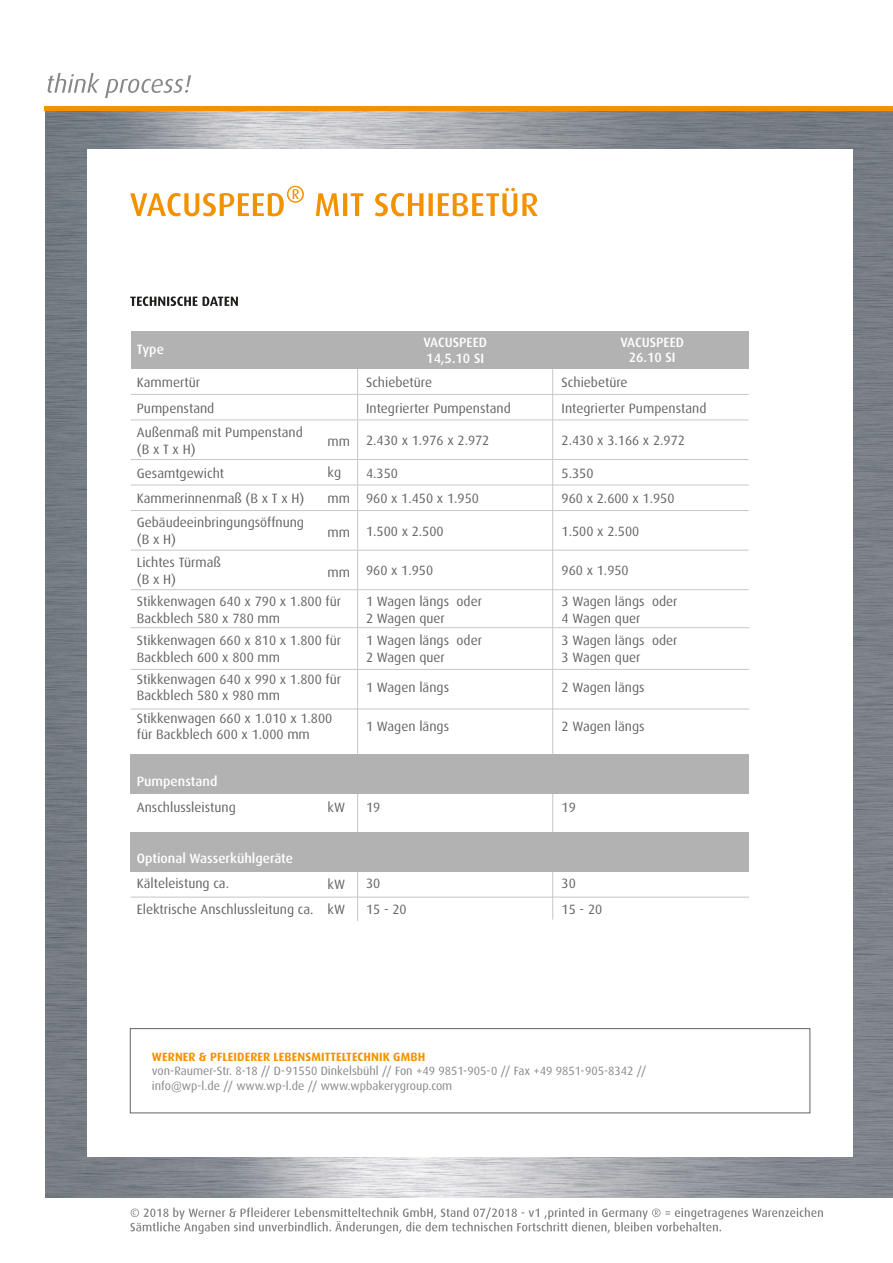
<style>
.page{position:relative;width:893px;height:1263px;background:#fff}
.page>*{position:absolute;margin:0;border:0;box-sizing:border-box;transform-origin:0 0}
.t1{font:13.5px/16.2px "Dax Pro";color:#646463}
.t2{font:500 13.5px/15px "Dax Pro";color:#fff;text-align:center}
.t3{font:12px/14.4px "Dax Pro";color:#878787}
.s1{font-weight:700;color:#f39200}
</style>
<div class="page">
<img style="left:45px;top:111px;width:848px;height:1087px">
<svg style="left:48px;top:73px;width:143px;height:25px"></svg>
<div style="left:87px;top:149px;width:766px;height:1008px;background:#fff"></div>
<div style="left:45px;top:106px;width:848px;height:5px;background:#f39200"></div>
<div style="left:130px;top:1028px;width:680px;height:85px;border:1px solid #646463"></div>
<svg style="left:130px;top:1207px;width:693px;height:27px"></svg>
<svg style="left:130px;top:186px;width:408px;height:30px"></svg>
<hr style="left:552px;top:361px;width:1px;height:558px;background:#c7c7c6">
<div style="left:130px;top:754px;width:619px;height:39px;background:#b2b2b2"></div>
<div style="left:131px;top:330px;width:617px;height:39px;background:#b2b2b2"></div>
<div style="left:130px;top:832px;width:619px;height:39px;background:#b2b2b2"></div>
<hr style="left:131px;top:394px;width:227px;height:1px;background:#c7c7c6">
<hr style="left:358px;top:394px;width:195px;height:1px;background:#c7c7c6">
<svg style="left:357px;top:369px;width:1px;height:51px"></svg>
<hr style="left:553px;top:394px;width:196px;height:1px;background:#c7c7c6">
<hr style="left:131px;top:420px;width:227px;height:1px;background:#c7c7c6">
<hr style="left:358px;top:420px;width:195px;height:1px;background:#c7c7c6">
<hr style="left:357px;top:420px;width:1px;height:39px;background:#c7c7c6">
<hr style="left:553px;top:420px;width:196px;height:1px;background:#c7c7c6">
<hr style="left:131px;top:459px;width:227px;height:1px;background:#c7c7c6">
<hr style="left:358px;top:459px;width:195px;height:1px;background:#c7c7c6">
<hr style="left:553px;top:459px;width:196px;height:1px;background:#c7c7c6">
<hr style="left:131px;top:485px;width:227px;height:1px;background:#c7c7c6">
<hr style="left:358px;top:485px;width:195px;height:1px;background:#c7c7c6">
<svg style="left:357px;top:460px;width:1px;height:50px"></svg>
<hr style="left:553px;top:485px;width:196px;height:1px;background:#c7c7c6">
<hr style="left:131px;top:510px;width:227px;height:1px;background:#c7c7c6">
<hr style="left:358px;top:510px;width:195px;height:1px;background:#c7c7c6">
<hr style="left:357px;top:511px;width:1px;height:39px;background:#c7c7c6">
<hr style="left:553px;top:510px;width:196px;height:1px;background:#c7c7c6">
<hr style="left:131px;top:550px;width:227px;height:1px;background:#c7c7c6">
<hr style="left:358px;top:550px;width:195px;height:1px;background:#c7c7c6">
<hr style="left:357px;top:550px;width:1px;height:39px;background:#c7c7c6">
<hr style="left:553px;top:550px;width:196px;height:1px;background:#c7c7c6">
<hr style="left:131px;top:589px;width:227px;height:1px;background:#c7c7c6">
<hr style="left:358px;top:589px;width:195px;height:1px;background:#c7c7c6">
<hr style="left:357px;top:590px;width:1px;height:39px;background:#c7c7c6">
<hr style="left:553px;top:589px;width:196px;height:1px;background:#c7c7c6">
<hr style="left:357px;top:629px;width:1px;height:38px;background:#c7c7c6">
<hr style="left:357px;top:667px;width:1px;height:39px;background:#c7c7c6">
<hr style="left:357px;top:706px;width:1px;height:39px;background:#c7c7c6">
<svg style="left:357px;top:745px;width:1px;height:176px"></svg>
<div style="left:255px;top:754px;width:494px;height:39px;background:#b2b2b2"></div>
<div style="left:309px;top:832px;width:440px;height:39px;background:#b2b2b2"></div>
<hr style="left:131px;top:627px;width:618px;height:1px;background:#c7c7c6">
<hr style="left:131px;top:669px;width:618px;height:1px;background:#c7c7c6">
<hr style="left:131px;top:709px;width:618px;height:1px;background:#c7c7c6">
<hr style="left:131px;top:897px;width:618px;height:1px;background:#c7c7c6">
<svg style="left:130px;top:296px;width:108px;height:10px"></svg>
<p class="t2" style="left:137px;top:341px;width:29px">Type</p>
<p class="t2" style="left:620px;top:334px;width:65px">VACUSPEED<br>26.10 SI</p>
<p class="t1" style="left:137px;top:374px;width:65px">Kammertür</p>
<p class="t1" style="left:366px;top:374px;width:68px">Schiebetüre</p>
<p class="t1" style="left:562px;top:374px;width:68px">Schiebetüre</p>
<p class="t1" style="left:137px;top:399px;width:79px">Pumpenstand</p>
<p class="t1" style="left:366px;top:399px;width:146px">Integrierter Pumpenstand</p>
<p class="t1" style="left:562px;top:399px;width:146px">Integrierter Pumpenstand</p>
<p class="t1" style="left:137px;top:423px;width:167px">Außenmaß mit Pumpenstand</p>
<p class="t1" style="left:137px;top:440px;width:60px">(B x T x H)</p>
<p class="t2" style="left:423px;top:335px;width:65px">VACUSPEED</p>
<p class="t2" style="left:426px;top:350px;width:59px">14,5.10 SI</p>
<p class="t1" style="left:366px;top:432px;width:125px">2.430 x 1.976 x 2.972</p>
<p class="t1" style="left:562px;top:432px;width:125px">2.430 x 3.166 x 2.972</p>
<p class="t1" style="left:328px;top:433px;width:24px">mm</p>
<p class="t1" style="left:328px;top:464px;width:15px">kg</p>
<p class="t1" style="left:328px;top:490px;width:24px">mm</p>
<p class="t1" style="left:328px;top:524px;width:24px">mm</p>
<p class="t1" style="left:328px;top:564px;width:24px">mm</p>
<p class="t1" style="left:137px;top:464px;width:89px">Gesamtgewicht</p>
<p class="t1" style="left:366px;top:464px;width:33px">4.350</p>
<p class="t1" style="left:562px;top:464px;width:33px">5.350</p>
<p class="t1" style="left:137px;top:490px;width:169px">Kammerinnenmaß (B x T x H)</p>
<p class="t1" style="left:366px;top:490px;width:114px">960 x 1.450 x 1.950</p>
<p class="t1" style="left:562px;top:490px;width:114px">960 x 2.600 x 1.950</p>
<p class="t1" style="left:137px;top:514px;width:169px">Gebäudeeinbringungsöffnung</p>
<p class="t1" style="left:137px;top:531px;width:41px">(B x H)</p>
<p class="t1" style="left:366px;top:523px;width:79px">1.500 x 2.500</p>
<p class="t1" style="left:562px;top:523px;width:79px">1.500 x 2.500</p>
<p class="t1" style="left:137px;top:554px;width:86px">Lichtes Türmaß</p>
<p class="t1" style="left:137px;top:571px;width:41px">(B x H)</p>
<p class="t1" style="left:366px;top:562px;width:69px">960 x 1.950</p>
<p class="t1" style="left:562px;top:562px;width:69px">960 x 1.950</p>
<p class="t1" style="left:137px;top:593px;width:206px">Stikkenwagen 640 x 790 x 1.800 für<br>Backblech 580 x 780 mm</p>
<p class="t1" style="left:366px;top:593px;width:118px">1 Wagen längs oder<br>2 Wagen quer</p>
<p class="t1" style="left:562px;top:593px;width:118px">3 Wagen längs oder<br>4 Wagen quer</p>
<p class="t1" style="left:137px;top:632px;width:206px">Stikkenwagen 660 x 810 x 1.800 für<br>Backblech 600 x 800 mm</p>
<p class="t1" style="left:366px;top:632px;width:118px">1 Wagen längs oder<br>2 Wagen quer</p>
<p class="t1" style="left:562px;top:632px;width:118px">3 Wagen längs oder<br>3 Wagen quer</p>
<p class="t1" style="left:137px;top:671px;width:206px">Stikkenwagen 640 x 990 x 1.800 für<br>Backblech 580 x 980 mm</p>
<p class="t1" style="left:366px;top:679px;width:85px">1 Wagen längs</p>
<p class="t1" style="left:562px;top:679px;width:85px">2 Wagen längs</p>
<p class="t1" style="left:137px;top:710px;width:197px">Stikkenwagen 660 x 1.010 x 1.800 für Backblech 600 x 1.000 mm</p>
<p class="t1" style="left:366px;top:718px;width:85px">1 Wagen längs</p>
<p class="t1" style="left:562px;top:718px;width:85px">2 Wagen längs</p>
<p class="t2" style="left:137px;top:773px;width:82px">Pumpenstand</p>
<p class="t1" style="left:137px;top:798px;width:101px">Anschlussleistung</p>
<p class="t1" style="left:366px;top:798px;width:16px">19</p>
<p class="t1" style="left:562px;top:798px;width:16px">19</p>
<p class="t2" style="left:137px;top:850px;width:158px">Optional Wasserkühlgeräte</p>
<p class="t1" style="left:137px;top:875px;width:94px">Kälteleistung ca.</p>
<p class="t1" style="left:366px;top:875px;width:16px">30</p>
<p class="t1" style="left:562px;top:875px;width:16px">30</p>
<p class="t1" style="left:137px;top:900px;width:178px">Elektrische Anschlussleitung ca.</p>
<p class="t1" style="left:366px;top:900px;width:42px">15 - 20</p>
<p class="t1" style="left:562px;top:900px;width:42px">15 - 20</p>
<p class="t1" style="left:328px;top:799px;width:19px">kW</p>
<p class="t1" style="left:328px;top:876px;width:19px">kW</p>
<p class="t1" style="left:328px;top:900px;width:19px">kW</p>
<p class="t3" style="left:152px;top:1049px;width:496px"><span class="s1">WERNER &amp; PFLEIDERER LEBENSMITTELTECHNIK GMBH<br></span>von-Raumer-Str. 8-18 // D-91550 Dinkelsbühl // Fon +49 9851-905-0 // Fax +49 9851-905-8342 //</p>
<p class="t3" style="left:152px;top:1078px;width:302px">info@wp-l.de // www.wp-l.de // www.wpbakerygroup.com</p>
</div>
